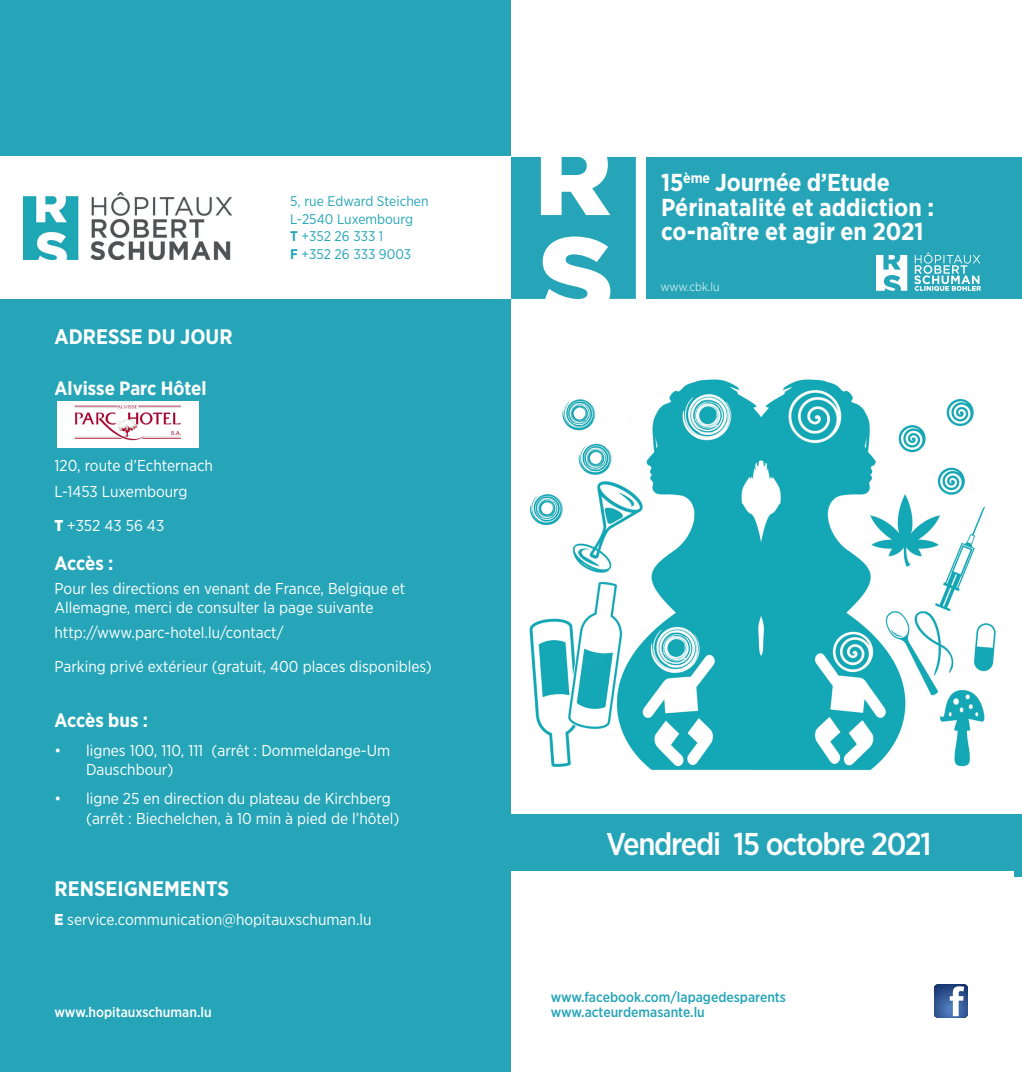
<style>
.page{position:relative;width:1022px;height:1072px;background:#fff}
.page>*{position:absolute;margin:0;border:0;box-sizing:border-box;transform-origin:0 0}
.t1{font:500 31.5px "Gotham Narrow";letter-spacing:-.04em;color:#fff}
.t2{font:700 24.5px "Gotham Narrow";color:#fff}
.t3{font:700 21px "Gotham Narrow";color:#fff}
.t4{font:700 19.25px "Gotham Narrow";color:#fff}
.t5{font:15.75px/19.2px "Gotham Narrow";color:#fff}
.t6{font:14px/17.5px "Gotham Narrow";color:#26a5b8}
.t7{font:500 14px "Gotham Narrow";color:#26a5b8}
.t8{font:500 14px "Gotham Narrow";color:#fff}
.t9{font:300 12.25px "Gotham Narrow";color:#fff}
.s1{font-weight:700}
.s2{font-weight:900}
</style>
<div class="page">
<div style="left:489px;top:814px;width:533px;height:62px;background:#26a5b8"></div>
<div style="left:511px;top:871px;width:503px;height:200px;background:#fff"></div>
<img style="left:529px;top:379px;width:467px;height:392px">
<div style="left:0;top:0;width:511px;height:1071px;background:#26a5b8"></div>
<div style="left:0;top:157px;width:511px;height:142px;background:#fff"></div>
<img style="left:24px;top:192px;width:208px;height:67px">
<svg style="left:934px;top:984px;width:33px;height:33px"></svg>
<svg style="left:511px;top:157px;width:125px;height:142px"></svg>
<div style="left:646px;top:157px;width:376px;height:142px;background:#26a5b8"></div>
<svg style="left:876px;top:255px;width:31px;height:36px"></svg>
<svg style="left:914px;top:253px;width:67px;height:38px"></svg>
<img style="left:57px;top:402px;width:142px;height:45px">
<p class="t3" style="left:55px;top:323px;width:179px">ADRESSE DU JOUR</p>
<p class="t4" style="left:55px;top:376px;width:154px">Alvisse Parc Hôtel</p>
<p class="t6" style="left:290px;top:192px;width:140px">5, rue Edward Steichen<br>L-2540 Luxembourg</p>
<p class="t6" style="left:290px;top:227px;width:123px"><span class="s1">T</span> +352 26 333 1<br><span class="s1">F</span> +352 26 333 9003</p>
<p class="t5" style="left:55px;top:456px;width:160px">120, route d’Echternach</p>
<p class="t5" style="left:55px;top:481px;width:134px">L-1453 Luxembourg</p>
<p class="t5" style="left:55px;top:515px;width:111px"><span class="s2">T</span> +352 43 56 43</p>
<p class="t4" style="left:55px;top:551px;width:61px">Accès :</p>
<p class="t5" style="left:55px;top:578px;width:352px">Pour les directions en venant de France, Belgique et<br>Allemagne, merci de consulter la page suivante</p>
<p class="t5" style="left:55px;top:622px;width:231px">http://www.parc-hotel.lu/contact/</p>
<p class="t5" style="left:55px;top:656px;width:379px">Parking privé extérieur (gratuit, 400 places disponibles)</p>
<p class="t4" style="left:55px;top:707px;width:95px">Accès bus :</p>
<p class="t5" style="left:86px;top:740px;width:306px;text-indent:-31px">• lignes 100, 110, 111 (arrêt : Dommeldange-Um<br>Dauschbour)</p>
<p class="t5" style="left:86px;top:788px;width:315px;text-indent:-31px">• ligne 25 en direction du plateau de Kirchberg (arrêt : Biechelchen, à 10 min à pied de l’hôtel)</p>
<p class="t3" style="left:55px;top:875px;width:176px">RENSEIGNEMENTS</p>
<p class="t5" style="left:55px;top:909px;width:319px"><span class="s2">E</span> service.communication@hopitauxschuman.lu</p>
<p class="t8" style="left:55px;top:1003px;width:159px">www.hopitauxschuman.lu</p>
<p class="t2" style="left:661px;top:167px;width:230px">15<sup>ème</sup> Journée d’Etude</p>
<p class="t2" style="left:661px;top:192px;width:274px">Périnatalité et addiction :</p>
<p class="t2" style="left:661px;top:216px;width:264px">co-naître et agir en 2021</p>
<p class="t9" style="left:660px;top:279px;width:61px">www.cbk.lu</p>
<p class="t1" style="left:606px;top:824px;width:327px">Vendredi 15 octobre 2021</p>
<p class="t7" style="left:551px;top:988px;width:237px">www.facebook.com/lapagedesparents</p>
<p class="t7" style="left:551px;top:1003px;width:156px">www.acteurdemasante.lu</p>
</div>
